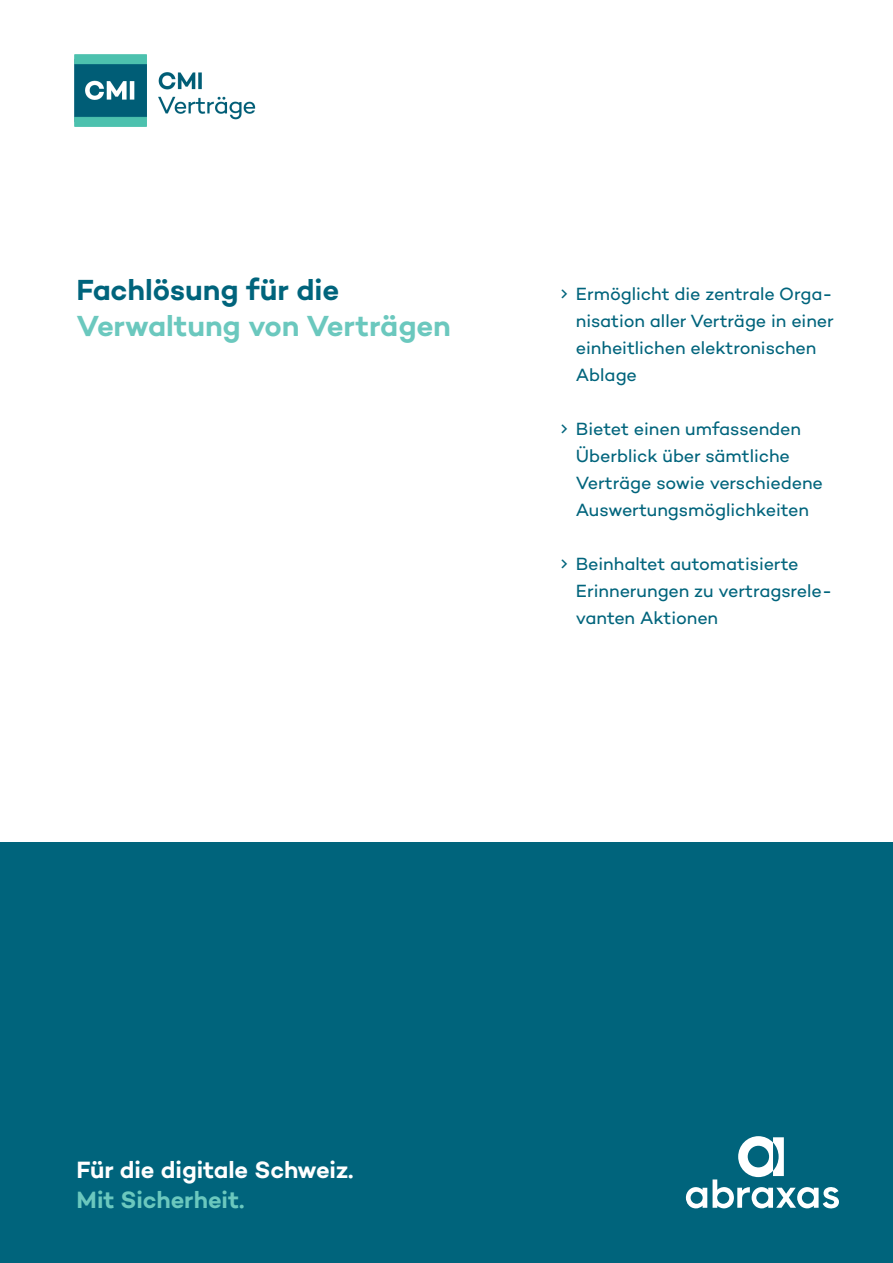
<style>
.page{position:relative;width:893px;height:1263px;background:#fff}
.page>*{position:absolute;margin:0;border:0;box-sizing:border-box;transform-origin:0 0}
.Titel_Factsheet_S1{font:600 29.55px/36px "Campton";letter-spacing:-.005em;color:#6bc8be}
.t1{font:600 24px "Campton";letter-spacing:-.005em;color:#fff}
.t2{font:600 24px "Campton";letter-spacing:-.005em;color:#6bc8be}
.Bullet_Factsheet_S1{font:18px/27px "Campton";letter-spacing:-.005em;color:#00647c}
.s1{color:#00647c}
</style>
<div class="page">
<div style="left:0;top:842px;width:893px;height:421px;background:#00647c"></div>
<svg style="left:686px;top:1187px;width:21px;height:21px"></svg>
<svg style="left:713px;top:1136px;width:126px;height:73px"></svg>
<img style="left:74px;top:54px;width:182px;height:73px">
<p class="Titel_Factsheet_S1" style="left:77px;top:272px;width:376px"><span class="s1">Fachlösung für die<br></span>Verwaltung von Verträgen</p>
<p class="Bullet_Factsheet_S1" style="left:576px;top:280px;width:260px;text-indent:-16px">↑ Ermöglicht die zentrale Orga&shy;nisation aller Verträge in einer einheitlichen elektronischen<br>Ablage</p>
<p class="Bullet_Factsheet_S1" style="left:576px;top:415px;width:249px;text-indent:-16px">↑ Bietet einen umfassenden<br>Überblick über sämtliche<br>Verträge sowie verschiedene<br>Auswertungsmöglichkeiten</p>
<p class="Bullet_Factsheet_S1" style="left:576px;top:550px;width:258px;text-indent:-16px">↑ Beinhaltet automatisierte<br>Erinnerungen zu vertragsrele&shy;vanten Aktionen</p>
<p class="t1" style="left:77px;top:1155px;width:278px">Für die digitale Schweiz.</p>
<p class="t2" style="left:77px;top:1185px;width:169px">Mit Sicherheit.</p>
</div>
